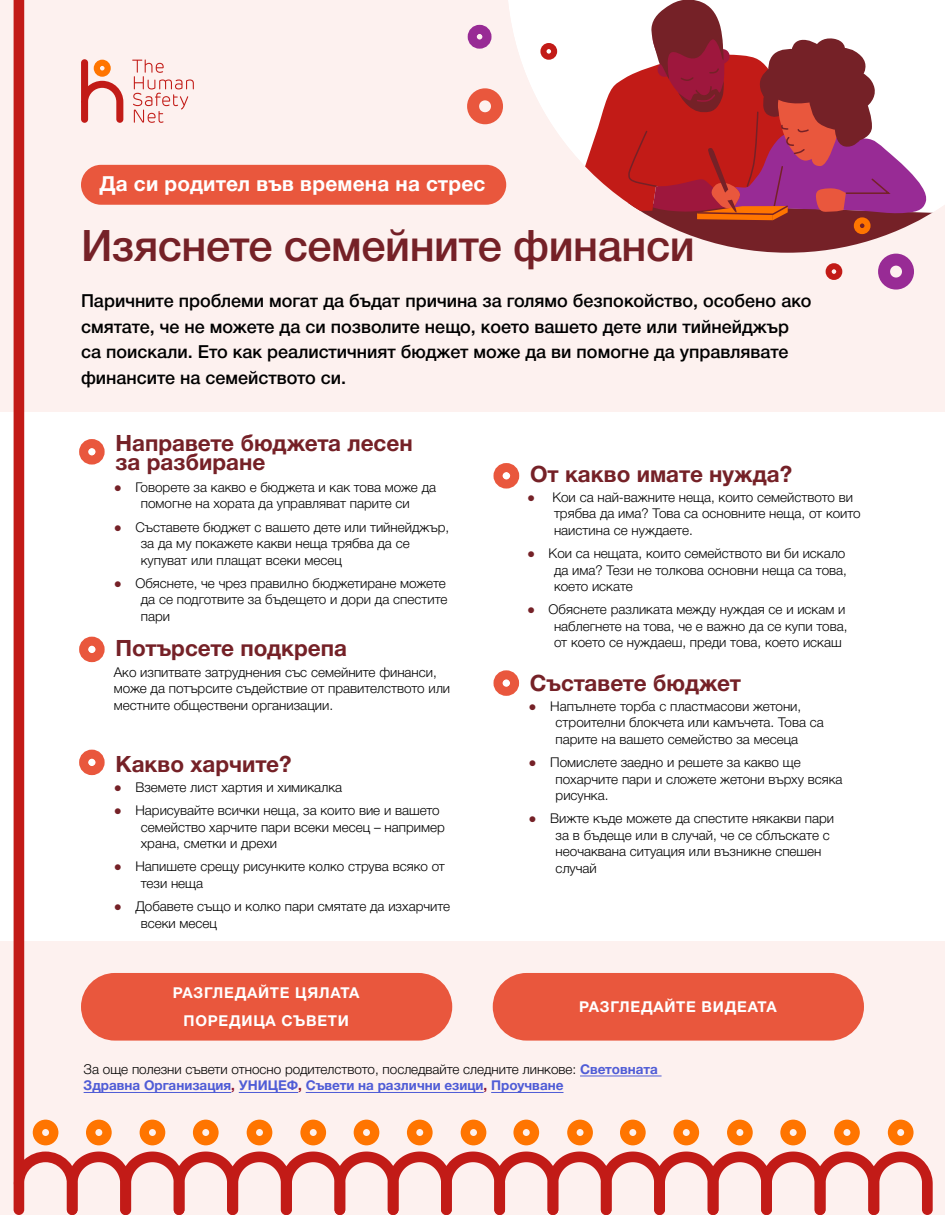
<style>
.page{position:relative;width:945px;height:1215px;background:#fff}
.page>*{position:absolute;margin:0;border:0;box-sizing:border-box;transform-origin:0 0}
.title_small{font:500 43.5px "Helvetica Neue Cyr";letter-spacing:-.01em;color:#752127}
.bottom_text{font:700 22.5px/19.5px "Helvetica Neue Cyr";color:#752127}
.bottom_text-2{font:700 22.5px "Helvetica Neue Cyr";letter-spacing:-.02em;color:#752127}
.pretitle{font:700 20.85px "Helvetica Neue Cyr";letter-spacing:.01em;color:#fff}
.intro_body{font:500 18px/25.5px "Helvetica Neue Cyr";color:#000}
.button{font:700 15px "Helvetica Neue Cyr";letter-spacing:.05em;color:#fff}
.bottom_text-3{font:300 13.5px/16.5px "Helvetica Neue Cyr";color:#000}
.s1{font-family:"Arial";font-weight:400;color:#752127}
.s2{font-weight:700;color:#4f5cd6}
.s3{font-weight:700;color:#8f1230}
</style>
<div class="page">
<div style="left:0;top:0;width:945px;height:411px;background:#fdf1ef"></div>
<div style="left:0;top:941px;width:945px;height:274px;background:#fdf1ef"></div>
<svg style="left:508px;top:0;width:437px;height:253px"></svg>
<div style="left:81px;top:165px;width:425px;height:40px;background:#e9573d;border-radius:20px"></div>
<svg style="left:81px;top:59px;width:42px;height:64px"></svg>
<svg style="left:132px;top:59px;width:62px;height:64px"></svg>
<div style="left:878px;top:254px;width:36px;height:36px;border:12px solid #982b95;border-radius:50%"></div>
<div style="left:467px;top:88px;width:36px;height:36px;border:12px solid #e9573d;border-radius:50%"></div>
<div style="left:468px;top:25px;width:24px;height:24px;border:9px solid #982b95;border-radius:50%"></div>
<div style="left:826px;top:263px;width:16px;height:17px;border:6px solid #c21b17;border-radius:50%"></div>
<div style="left:854px;top:217px;width:17px;height:17px;border:6px solid #ff7500;border-radius:50%"></div>
<div style="left:540px;top:43px;width:17px;height:17px;border:6px solid #c21b17;border-radius:50%"></div>
<svg style="left:86px;top:1120px;width:26px;height:25px"></svg>
<svg style="left:13px;top:0;width:65px;height:1215px"></svg>
<svg style="left:140px;top:1120px;width:25px;height:25px"></svg>
<svg style="left:193px;top:1120px;width:26px;height:25px"></svg>
<svg style="left:247px;top:1120px;width:25px;height:25px"></svg>
<svg style="left:300px;top:1120px;width:26px;height:25px"></svg>
<svg style="left:354px;top:1120px;width:25px;height:25px"></svg>
<svg style="left:407px;top:1120px;width:26px;height:25px"></svg>
<svg style="left:461px;top:1120px;width:25px;height:25px"></svg>
<svg style="left:567px;top:1120px;width:26px;height:25px"></svg>
<svg style="left:513px;top:1120px;width:26px;height:25px"></svg>
<svg style="left:620px;top:1120px;width:26px;height:25px"></svg>
<svg style="left:673px;top:1120px;width:26px;height:25px"></svg>
<svg style="left:727px;top:1120px;width:26px;height:25px"></svg>
<svg style="left:780px;top:1120px;width:26px;height:25px"></svg>
<svg style="left:834px;top:1120px;width:26px;height:25px"></svg>
<svg style="left:888px;top:1120px;width:26px;height:25px"></svg>
<svg style="left:67px;top:1152px;width:866px;height:63px"></svg>
<div style="left:81px;top:973px;width:371px;height:68px;background:#e9573d;border-radius:34px"></div>
<div style="left:493px;top:973px;width:371px;height:68px;background:#e9573d;border-radius:34px"></div>
<div style="left:79px;top:439px;width:26px;height:26px;border:9px solid #e9573d;border-radius:50%"></div>
<div style="left:494px;top:463px;width:25px;height:26px;border:9px solid #e9573d;border-radius:50%"></div>
<div style="left:494px;top:670px;width:25px;height:26px;border:9px solid #e9573d;border-radius:50%"></div>
<div style="left:79px;top:637px;width:26px;height:25px;border:9px solid #e9573d;border-radius:50%"></div>
<div style="left:79px;top:750px;width:26px;height:25px;border:9px solid #e9573d;border-radius:50%"></div>
<hr style="left:580px;top:1076px;width:82px;height:1px;background:#4f5cd6">
<hr style="left:84px;top:1092px;width:147px;height:1px;background:#4f5cd6">
<hr style="left:239px;top:1092px;width:59px;height:1px;background:#4f5cd6">
<hr style="left:306px;top:1092px;width:178px;height:1px;background:#4f5cd6">
<hr style="left:491px;top:1092px;width:73px;height:1px;background:#4f5cd6">
<p class="pretitle" style="left:99px;top:172px;width:388px">Да си родител във времена на стрес</p>
<p class="title_small" style="left:81px;top:222px;width:615px">Изяснете семейните финанси</p>
<p class="intro_body" style="left:81px;top:288px;width:732px">Паричните проблеми могат да бъдат причина за голямо безпокойство, особено ако смятате, че не можете да си позволите нещо, което вашето дете или тийнейджър са поискали. Ето как реалистичният бюджет може да ви помогне да управлявате финансите на семейството си.</p>
<p class="bottom_text" style="left:115px;top:433px;width:299px">Направете бюджета лесен за разбиране</p>
<p class="bottom_text-3" style="left:114px;top:479px;width:324px;text-align:center"><span class="s1">●</span> Говорете за какво е бюджета и как това може да помогне на хората да управляват парите си</p>
<p class="bottom_text-3" style="left:141px;top:519px;width:310px;text-indent:-27px"><span class="s1">●</span> Съставете бюджет с вашето дете или тийнейджър, за да му покажете какви неща трябва да се купуват или плащат всеки месец</p>
<p class="bottom_text-3" style="left:141px;top:575px;width:308px;text-indent:-27px"><span class="s1">●</span> Обяснете, че чрез правилно бюджетиране можете да се подготвите за бъдещето и дори да спестите пари</p>
<p class="bottom_text" style="left:115px;top:639px;width:233px">Потърсете подкрепа</p>
<p class="bottom_text-3" style="left:114px;top:664px;width:338px">Ако изпитвате затруднения със семейните финанси, може да потърсите съдействие от правителството или местните обществени организации.</p>
<p class="bottom_text" style="left:115px;top:754px;width:178px">Какво харчите?</p>
<p class="bottom_text-3" style="left:114px;top:779px;width:230px"><span class="s1">●</span> Вземете лист хартия и химикалка</p>
<p class="bottom_text-3" style="left:141px;top:802px;width:306px;text-indent:-27px"><span class="s1">●</span> Нарисувайте всички неща, за които вие и вашето семейство харчите пари всеки месец – например храна, сметки и дрехи</p>
<p class="bottom_text-3" style="left:141px;top:858px;width:306px;text-indent:-27px"><span class="s1">●</span> Напишете срещу рисунките колко струва всяко от тези неща</p>
<p class="bottom_text-3" style="left:141px;top:898px;width:311px;text-indent:-27px"><span class="s1">●</span> Добавете също и колко пари смятате да изхарчите всеки месец</p>
<p class="button" style="left:173px;top:985px;width:188px">РАЗГЛЕДАЙТЕ ЦЯЛАТА</p>
<p class="button" style="left:184px;top:1013px;width:167px">ПОРЕДИЦА СЪВЕТИ</p>
<p class="bottom_text" style="left:530px;top:464px;width:264px">От какво имате нужда?</p>
<p class="bottom_text-3" style="left:554px;top:489px;width:308px;text-indent:-27px"><span class="s1">●</span> Кои са най-важните неща, които семейството ви трябва да има? Това са основните неща, от които наистина се нуждаете.</p>
<p class="bottom_text-3" style="left:554px;top:545px;width:294px;text-align:justify;text-indent:-27px"><span class="s1">●</span> Кои са нещата, които семейството ви би искало да има? Тези не толкова основни неща са това, което искате</p>
<p class="bottom_text-3" style="left:554px;top:602px;width:295px;text-indent:-27px"><span class="s1">●</span> Обяснете разликата между нуждая се и искам и наблегнете на това, че е важно да се купи това, от което се нуждаеш, преди това, което искаш</p>
<p class="bottom_text-2" style="left:530px;top:670px;width:213px">Съставете бюджет</p>
<p class="bottom_text-3" style="left:556px;top:698px;width:270px;text-indent:-27px"><span class="s1">●</span> Напълнете торба с пластмасови жетони, строителни блокчета или камъчета. Това са парите на вашето семейство за месеца</p>
<p class="bottom_text-3" style="left:556px;top:754px;width:288px;text-indent:-27px"><span class="s1">●</span> Помислете заедно и решете за какво ще похарчите пари и сложете жетони върху всяка рисунка.</p>
<p class="bottom_text-3" style="left:556px;top:810px;width:280px;text-indent:-27px"><span class="s1">●</span> Вижте къде можете да спестите някакви пари за в бъдеще или в случай, че се сблъскате с неочаквана ситуация или възникне спешен случай</p>
<p class="button" style="left:579px;top:999px;width:199px">РАЗГЛЕДАЙТЕ ВИДЕАТА</p>
<p class="bottom_text-3" style="left:84px;top:1061px;width:576px">За още полезни съвети относно родителството, последвайте следните линкове: <span class="s2">Световната<br>Здравна Организация</span><span class="s3">,</span> <span class="s2">УНИЦЕФ</span><span class="s3">,</span> <span class="s2">Съвети на различни езици</span><span class="s3">,</span> <span class="s2">Проучване</span></p>
</div>
